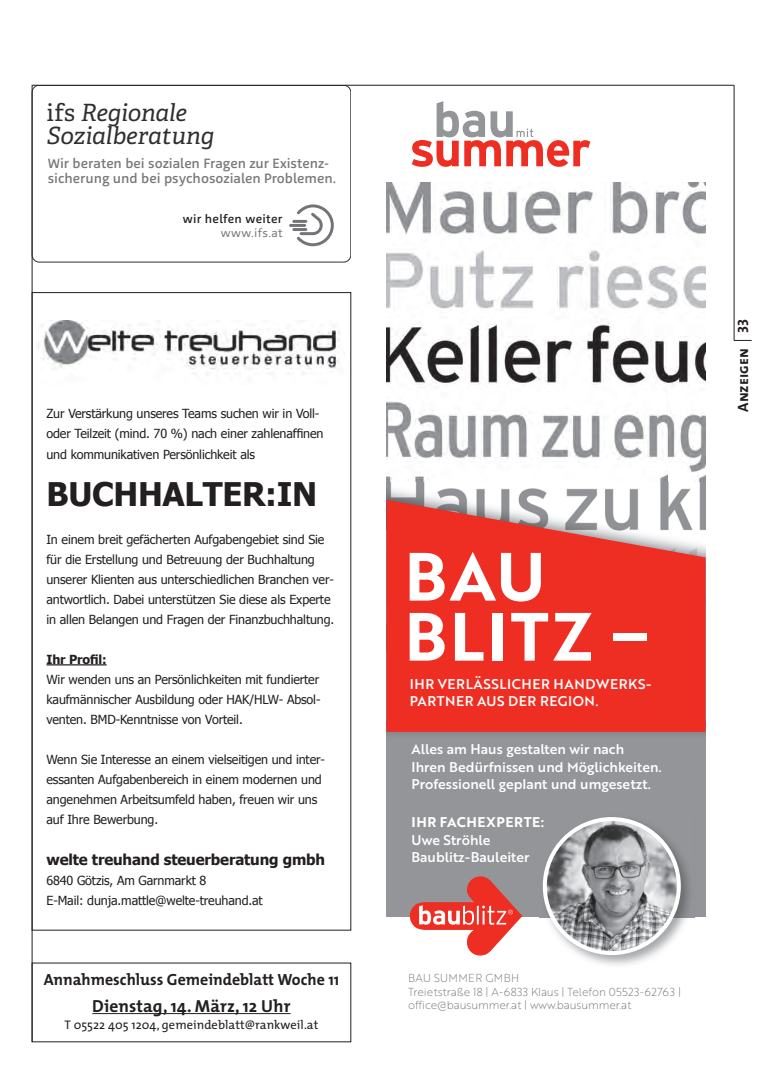
<style>
.page{position:relative;width:780px;height:1081px;background:#fff}
.page>*{position:absolute;margin:0;border:0;box-sizing:border-box;transform-origin:0 0}
.t1{font:66.25px/60px "Brother 1816 Bold";letter-spacing:.04em;color:#fff}
.t2{font:700 32.5px "Tahoma";letter-spacing:-.01em;color:#231f20}
.t3{font:italic 23.75px/23.8px "Adelle";letter-spacing:-.01em;color:#302e2f}
.t4{font:700 17.5px "The Mix";letter-spacing:.005em;color:#231f20}
.t5{font:700 16.25px "The Mix";color:#231f20}
.t6{font:700 15px "Tahoma";letter-spacing:-.01em;color:#231f20}
.t7{font:15px "The Mix Bold Caps";color:#231f20}
.t8{font:13.75px/17.5px "Brother 1816 Medium";color:#fff}
.t9{font:500 13.75px/15px "Agile";color:#76787b}
.t10{font:13.75px/17.5px "Brother 1816 Medium";letter-spacing:.04em;color:#fff}
.t11{font:13.75px "Brother 1816 Bold";letter-spacing:.04em;color:#fff}
.t12{font:12.5px/20px "Tahoma";letter-spacing:-.01em;color:#231f20}
.t13{font:12.5px "The Mix";letter-spacing:.005em;color:#231f20}
.t14{font:700 12.5px "Tahoma";letter-spacing:-.01em;color:#231f20}
.t15{font:500 12.12px "Agile";letter-spacing:.025em;color:#231f20}
.t16{font:11.88px "Agile";letter-spacing:.045em;color:#76787b}
.t17{font:11.25px/13.5px "Brother 1816 Thin";letter-spacing:-.01em;color:#696a6d}
.s1{font-style:normal}
</style>
<div class="page">
<hr style="left:46px;top:664px;width:61px;height:1px;background:#231f20">
<img style="left:38px;top:321px;width:302px;height:53px">
<div style="left:386px;top:721px;width:319px;height:196px;background:#939598"></div>
<img style="left:386px;top:183px;width:319px;height:550px">
<svg style="left:386px;top:500px;width:319px;height:232px;background:#ea4237"></svg>
<img style="left:540px;top:817px;width:154px;height:148px">
<img style="left:544px;top:819px;width:134px;height:134px;border-radius:67px">
<div style="left:542px;top:817px;width:138px;height:138px;border:4px solid #fff;border-radius:50%"></div>
<svg style="left:410px;top:876px;width:112px;height:79px"></svg>
<svg style="left:412px;top:101px;width:178px;height:66px"></svg>
<div style="left:32px;top:85px;width:319px;height:177px;border:1px solid #302e2f;border-radius:7px"></div>
<hr style="left:289px;top:224px;width:17px;height:3px;background:#727477">
<svg style="left:297px;top:204px;width:37px;height:42px"></svg>
<hr style="left:292px;top:228px;width:15px;height:3px;background:#727477">
<hr style="left:292px;top:220px;width:15px;height:3px;background:#727477">
<hr style="left:92px;top:1013px;width:198px;height:1px;background:#231f20">
<hr style="left:733px;top:85px;width:1px;height:255px;background:#231f20">
<svg style="left:733px;top:340px;width:18px;height:1px"></svg>
<hr style="left:32px;top:85px;width:701px;height:1px;background:#231f20">
<hr style="left:32px;top:85px;width:1px;height:957px;background:#231f20">
<h3 class="t3" style="left:47px;top:99px;width:169px"><span class="s1">ifs</span> Regionale<br>Sozialberatung</h3>
<p class="t9" style="left:48px;top:156px;width:290px">Wir beraten bei sozialen Fragen zur Existenz&shy;sicherung und bei psychosozialen Problemen.</p>
<p class="t15" style="left:183px;top:212px;width:101px">wir helfen weiter</p>
<p class="t16" style="left:221px;top:225px;width:63px">www.ifs.at</p>
<p class="t12" style="left:46px;top:403px;width:278px">Zur Verstärkung unseres Teams suchen wir in Voll&shy;oder Teilzeit (mind. 70 %) nach einer zahlenaffinen und kommunikativen Persönlichkeit als</p>
<h2 class="t2" style="left:46px;top:471px;width:272px">BUCHHALTER:IN</h2>
<p class="t12" style="left:46px;top:529px;width:289px">In einem breit gefächerten Aufgabengebiet sind Sie für die Erstellung und Betreuung der Buchhaltung unserer Klienten aus unterschiedlichen Branchen ver&shy;antwortlich. Dabei unterstützen Sie diese als Experte in allen Belangen und Fragen der Finanzbuchhaltung.</p>
<p class="t14" style="left:46px;top:650px;width:62px">Ihr Profil:</p>
<p class="t12" style="left:46px;top:669px;width:275px;text-align:justify">Wir wenden uns an Persönlichkeiten mit fundierter kaufmännischer Ausbildung oder HAK/HLW- Absol&shy;venten. BMD-Kenntnisse von Vorteil.</p>
<p class="t12" style="left:46px;top:749px;width:280px">Wenn Sie Interesse an einem vielseitigen und inter&shy;essanten Aufgabenbereich in einem modernen und angenehmen Arbeitsumfeld haben, freuen wir uns auf Ihre Bewerbung.</p>
<p class="t6" style="left:46px;top:849px;width:280px">welte treuhand steuerberatung gmbh</p>
<p class="t12" style="left:46px;top:870px;width:218px">6840 Götzis, Am Garnmarkt 8<br>E-Mail: dunja.mattle@welte-treuhand.at</p>
<h3 class="t5" style="left:44px;top:965px;width:297px">Annahmeschluss Gemeindeblatt Woche 11</h3>
<h3 class="t4" style="left:92px;top:991px;width:200px">Dienstag, 14. März, 12 Uhr</h3>
<p class="t13" style="left:64px;top:1014px;width:255px">T 05522 405 1204, gemeindeblatt@rankweil.at</p>
<h1 class="t1" style="left:404px;top:544px;width:246px">BAU<br>BLITZ –</h1>
<p class="t10" style="left:410px;top:674px;width:243px">IHR VERLÄSSLICHER HANDWERKS-<br>PARTNER AUS DER REGION.</p>
<p class="t8" style="left:411px;top:740px;width:251px">Alles am Haus gestalten wir nach<br>Ihren Bedürfnissen und Möglichkeiten.<br>Professionell geplant und umgesetzt.</p>
<p class="t11" style="left:411px;top:812px;width:134px">IHR FACHEXPERTE:</p>
<p class="t8" style="left:411px;top:830px;width:119px">Uwe Ströhle<br>Baublitz-Bauleiter</p>
<p class="t17" style="left:408px;top:971px;width:274px">BAU SUMMER GMBH<br>Treietstraße 18 | A-6833 Klaus | Telefon 05523-62763 | office@bausummer.at | www.bausummer.at</p>
<p class="t7" style="left:730px;top:412px;width:94px;rotate:-90deg">Anzeigen 33</p>
</div>
